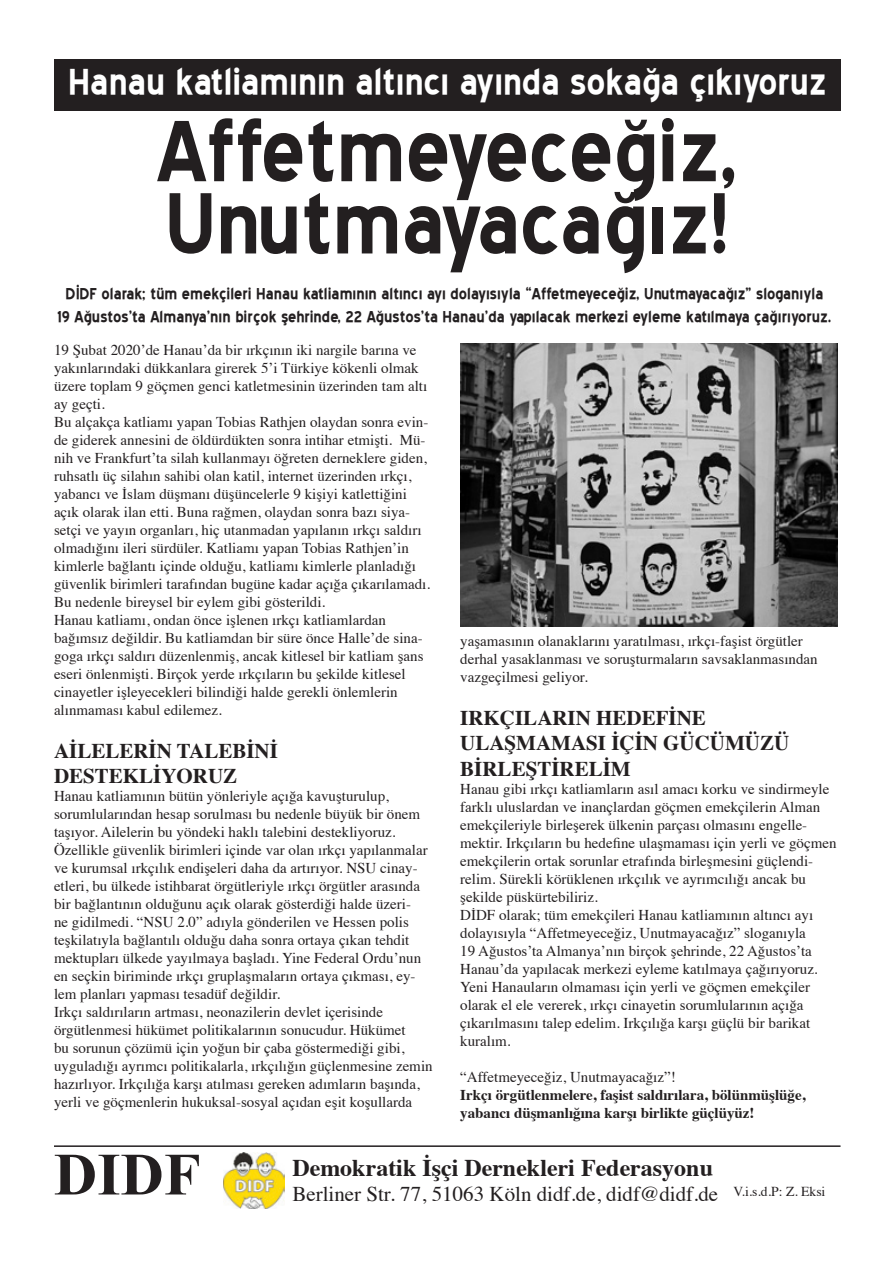
<style>
.page{position:relative;width:893px;height:1263px;background:#fff}
.page>*{position:absolute;margin:0;border:0;box-sizing:border-box;transform-origin:0 0}
.t1{font:700 105px "TR Blue Highway";color:#231f20}
.t2{font:700 60px "Times New Roman";color:#231f20}
.t3{font:700 44.7px "TR Blue Highway";color:#fff}
.t4{font:700 24px "Times";color:#231f20}
.t5{font:700 21px/25.2px "Times";color:#231f20}
.t6{font:21px "Times";color:#231f20}
.t7{font:700 19.5px/23.4px "TR Blue Highway";color:#231f20;text-align:center}
.t8{font:15px/18px "Times";color:#231f20}
.t9{font:700 15px/18px "Times";color:#231f20}
</style>
<div class="page">
<img style="left:224px;top:1152px;width:61px;height:57px">
<hr style="left:54px;top:1145px;width:786px;height:2px;background:#231f20">
<div style="left:54px;top:60px;width:786px;height:51px;background:#231f20"></div>
<img style="left:460px;top:343px;width:378px;height:283px">
<h3 class="t3" style="left:68px;top:62px;width:759px">Hanau katliamının altıncı ayında sokağa çıkıyoruz</h3>
<h1 class="t1" style="left:157px;top:103px;width:582px">Affetmeyeceğiz,</h1>
<h1 class="t1" style="left:165px;top:175px;width:566px">Unutmayacağız!</h1>
<p class="t7" style="left:58px;top:282px;width:775px">DİDF olarak; tüm emekçileri Hanau katliamının altıncı ayı dolayısıyla “Affetmeyeceğiz, Unutmayacağız” sloganıyla<br>19 Ağustos’ta Almanya’nın birçok şehrinde, 22 Ağustos’ta Hanau’da yapılacak merkezi eyleme katılmaya çağırıyoruz.</p>
<p class="t8" style="left:54px;top:339px;width:378px">19 Şubat 2020’de Hanau’da bir ırkçının iki nargile barına ve yakınlarındaki dükkanlara girerek 5’i Türkiye kökenli olmak üzere toplam 9 göçmen genci katletmesinin üzerinden tam altı ay geçti.<br>Bu alçakça katliamı yapan Tobias Rathjen olaydan sonra evin&shy;de giderek annesini de öldürdükten sonra intihar etmişti. Mü&shy;nih ve Frankfurt’ta silah kullanmayı öğreten derneklere giden, ruhsatlı üç silahın sahibi olan katil, internet üzerinden ırkçı, yabancı ve İslam düşmanı düşüncelerle 9 kişiyi katlettiğini açık olarak ilan etti. Buna rağmen, olaydan sonra bazı siya&shy;setçi ve yayın organları, hiç utanmadan yapılanın ırkçı saldırı olmadığını ileri sürdüler. Katliamı yapan Tobias Rathjen’in kimlerle bağlantı içinde olduğu, katliamı kimlerle planladığı güvenlik birimleri tarafından bugüne kadar açığa çıkarılamadı.<br>Bu nedenle bireysel bir eylem gibi gösterildi.<br>Hanau katliamı, ondan önce işlenen ırkçı katliamlardan bağımsız değildir. Bu katliamdan bir süre önce Halle’de sina&shy;goga ırkçı saldırı düzenlenmiş, ancak kitlesel bir katliam şans eseri önlenmişti. Birçok yerde ırkçıların bu şekilde kitlesel cinayetler işleyecekleri bilindiği halde gerekli önlemlerin alınmaması kabul edilemez.</p>
<h3 class="t5" style="left:54px;top:736px;width:225px">AİLELERİN TALEBİNİ<br>DESTEKLİYORUZ</h3>
<p class="t8" style="left:54px;top:786px;width:380px">Hanau katliamının bütün yönleriyle açığa kavuşturulup, sorumlularından hesap sorulması bu nedenle büyük bir önem taşıyor. Ailelerin bu yöndeki haklı talebini destekliyoruz.<br>Özellikle güvenlik birimleri içinde var olan ırkçı yapılanmalar ve kurumsal ırkçılık endişeleri daha da artırıyor. NSU cinay&shy;etleri, bu ülkede istihbarat örgütleriyle ırkçı örgütler arasında bir bağlantının olduğunu açık olarak gösterdiği halde üzeri-<br>ne gidilmedi. “NSU 2.0” adıyla gönderilen ve Hessen polis teşkilatıyla bağlantılı olduğu daha sonra ortaya çıkan tehdit mektupları ülkede yayılmaya başladı. Yine Federal Ordu’nun en seçkin biriminde ırkçı gruplaşmaların ortaya çıkması, ey&shy;lem planları yapması tesadüf değildir.<br>Irkçı saldırıların artması, neonazilerin devlet içerisinde örgütlenmesi hükümet politikalarının sonucudur. Hükümet<br>bu sorunun çözümü için yoğun bir çaba göstermediği gibi, uyguladığı ayrımcı politikalarla, ırkçılığın güçlenmesine zemin hazırlıyor. Irkçılığa karşı atılması gereken adımların başında, yerli ve göçmenlerin hukuksal-sosyal açıdan eşit koşullarda</p>
<p class="t8" style="left:460px;top:631px;width:359px">yaşamasının olanaklarını yaratılması, ırkçı-faşist örgütler derhal yasaklanması ve soruşturmaların savsaklanmasından vazgeçilmesi geliyor.</p>
<h3 class="t5" style="left:460px;top:703px;width:330px">IRKÇILARIN HEDEFİNE<br>ULAŞMAMASI İÇİN GÜCÜMÜZÜ<br>BİRLEŞTİRELİM</h3>
<p class="t8" style="left:460px;top:778px;width:378px">Hanau gibi ırkçı katliamların asıl amacı korku ve sindirmeyle farklı uluslardan ve inançlardan göçmen emekçilerin Alman emekçileriyle birleşerek ülkenin parçası olmasını engelle&shy;mektir. Irkçıların bu hedefine ulaşmaması için yerli ve göçmen emekçilerin ortak sorunlar etrafında birleşmesini güçlendi&shy;relim. Sürekli körüklenen ırkçılık ve ayrımcılığı ancak bu şekilde püskürtebiliriz.<br>DİDF olarak; tüm emekçileri Hanau katliamının altıncı ayı dolayısıyla “Affetmeyeceğiz, Unutmayacağız” sloganıyla<br>19 Ağustos’ta Almanya’nın birçok şehrinde, 22 Ağustos’ta Hanau’da yapılacak merkezi eyleme katılmaya çağırıyoruz.<br>Yeni Hanauların olmaması için yerli ve göçmen emekçiler olarak el ele vererek, ırkçı cinayetin sorumlularının açığa çıkarılmasını talep edelim. Irkçılığa karşı güçlü bir barikat kuralım.</p>
<p class="t8" style="left:460px;top:1066px;width:217px">“Affetmeyeceğiz, Unutmayacağız”!</p>
<p class="t9" style="left:460px;top:1084px;width:347px">Irkçı örgütlenmelere, faşist saldırılara, bölünmüşlüğe, yabancı düşmanlığına karşı birlikte güçlüyüz!</p>
<h2 class="t2" style="left:54px;top:1133px;width:148px">DIDF</h2>
<h3 class="t4" style="left:292px;top:1145px;width:422px">Demokratik İşçi Dernekleri Federasyonu</h3>
<h3 class="t6" style="left:292px;top:1174px;width:535px">Berliner Str. 77, 51063 Köln didf.de, didf@didf.de <sup>V.i.s.d.P:</sup> <sup>Z.</sup> <sup>Eksi</sup></h3>
</div>
